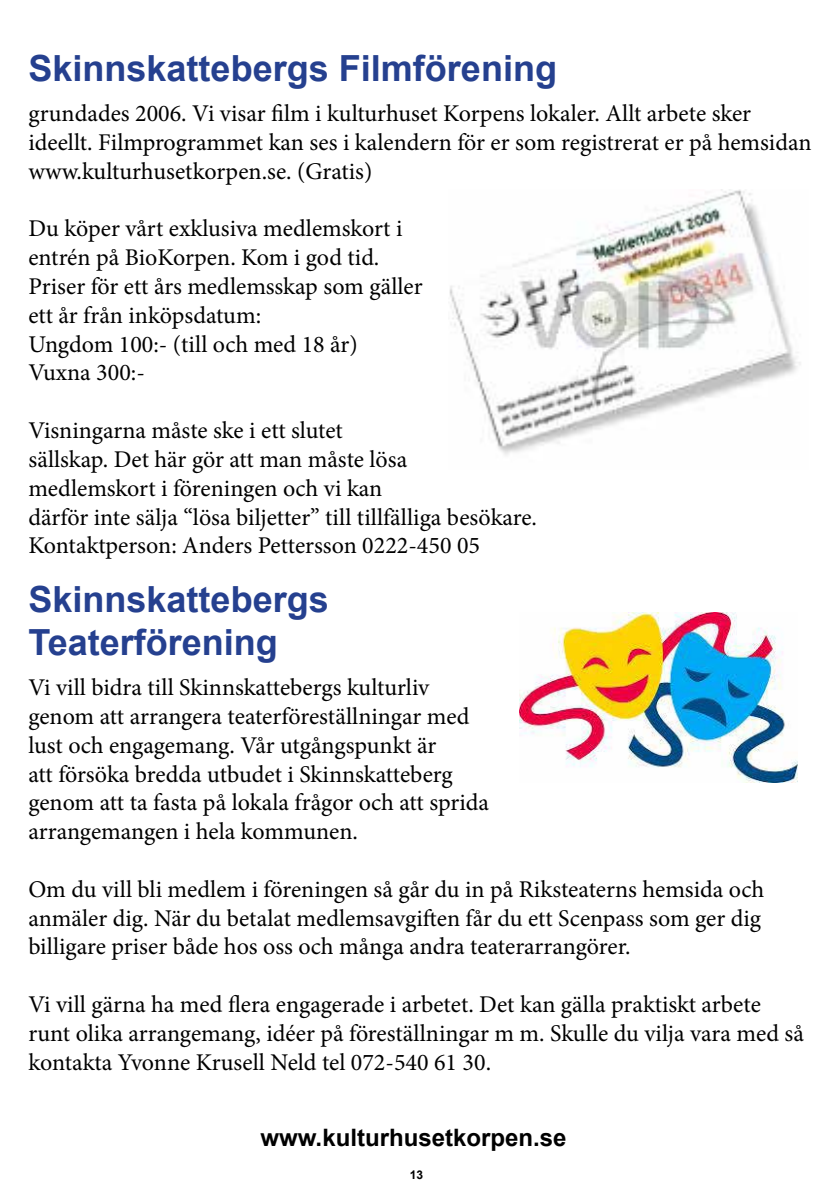
<style>
.page{position:relative;width:840px;height:1191px;background:#fff}
.page>*{position:absolute;margin:0;border:0;box-sizing:border-box;transform-origin:0 0}
.t1{font:700 36px/43.2px "Arial";color:#25408f}
.t2{font:24px/28.8px "Minion Pro";color:#000}
.t3{font:700 24px "Arial";color:#000}
.t4{font:700 12px "Arial";color:#000}
</style>
<div class="page">
<img style="left:449px;top:190px;width:352px;height:265px">
<img style="left:519px;top:612px;width:278px;height:170px">
<h1 class="t1" style="left:28px;top:47px;width:530px">Skinnskattebergs Filmförening</h1>
<p class="t2" style="left:28px;top:99px;width:784px">grundades 2006. Vi visar film i kulturhuset Korpens lokaler. Allt arbete sker ideellt. Filmprogrammet kan ses i kalendern för er som registrerat er på hemsidan www.kulturhusetkorpen.se. (Gratis)</p>
<p class="t2" style="left:28px;top:214px;width:395px">Du köper vårt exklusiva medlemskort i entrén på BioKorpen. Kom i god tid.<br>Priser för ett års medlemsskap som gäller ett år från inköpsdatum:<br>Ungdom 100:- (till och med 18 år)<br>Vuxna 300:-</p>
<p class="t2" style="left:28px;top:416px;width:510px">Visningarna måste ske i ett slutet<br>sällskap. Det här gör att man måste lösa medlemskort i föreningen och vi kan<br>därför inte sälja “lösa biljetter” till tillfälliga besökare.<br>Kontaktperson: Anders Pettersson 0222-450 05</p>
<h1 class="t1" style="left:28px;top:578px;width:302px">Skinnskattebergs<br>Teaterförening</h1>
<p class="t2" style="left:28px;top:673px;width:462px">Vi vill bidra till Skinnskattebergs kulturliv genom att arrangera teaterföreställningar med lust och engagemang. Vår utgångspunkt är<br>att försöka bredda utbudet i Skinnskatteberg genom att ta fasta på lokala frågor och att sprida arrangemangen i hela kommunen.</p>
<p class="t2" style="left:28px;top:875px;width:736px">Om du vill bli medlem i föreningen så går du in på Riksteaterns hemsida och anmäler dig. När du betalat medlemsavgiften får du ett Scenpass som ger dig billigare priser både hos oss och många andra teaterarrangörer.</p>
<p class="t2" style="left:28px;top:990px;width:776px">Vi vill gärna ha med flera engagerade i arbetet. Det kan gälla praktiskt arbete runt olika arrangemang, idéer på föreställningar m m. Skulle du vilja vara med så kontakta Yvonne Krusell Neld tel 072-540 61 30.</p>
<p class="t3" style="left:260px;top:1120px;width:307px">www.kulturhusetkorpen.se</p>
<p class="t4" style="left:409px;top:1166px;width:15px">13</p>
</div>
